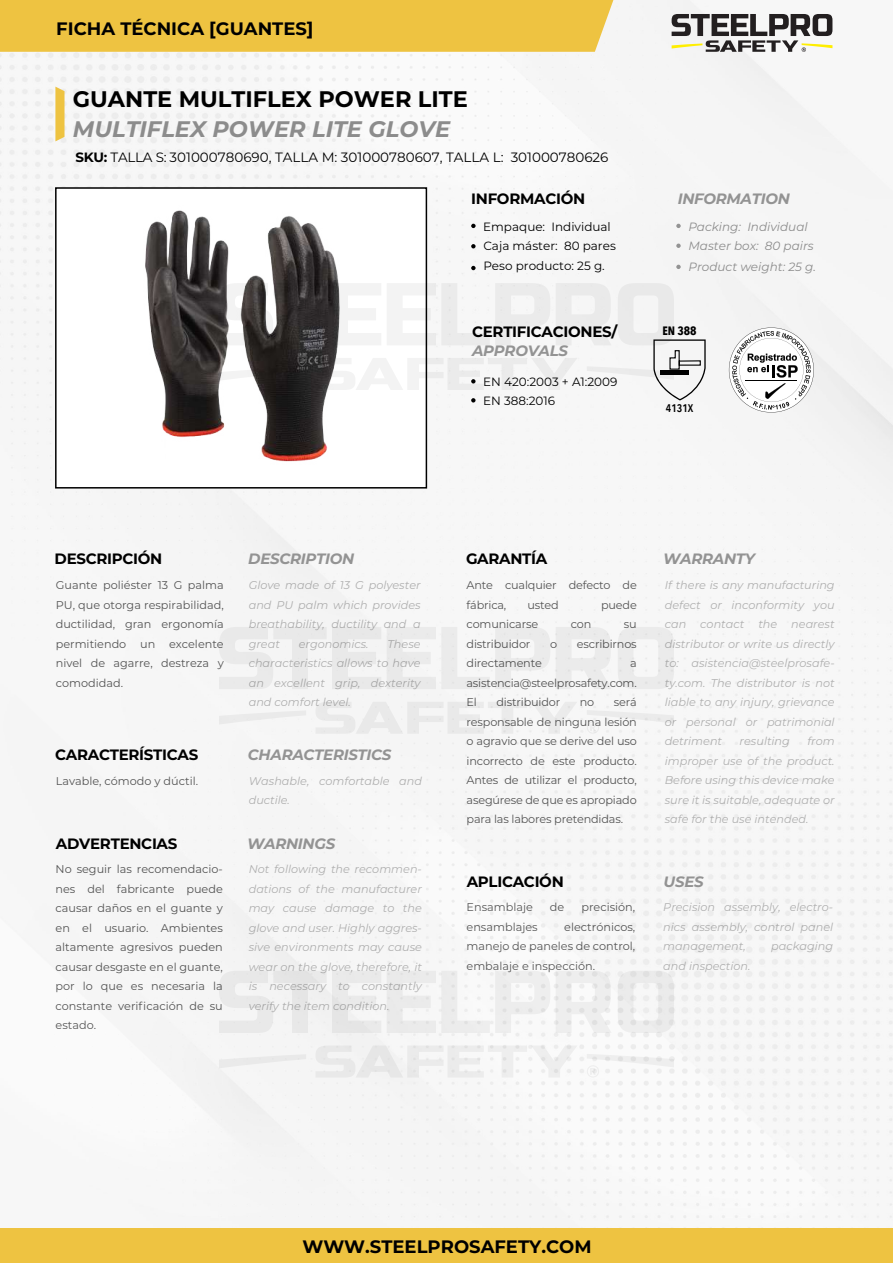
<style>
.page{position:relative;width:893px;height:1263px;background:#fff}
.page>*{position:absolute;margin:0;border:0;box-sizing:border-box;transform-origin:0 0}
.t1{font:700 22.5px "Montserrat";color:#000}
.t2{font:italic 700 22.5px "Montserrat";color:#8c8c8c}
.t3{font:700 18px "Montserrat";color:#000}
.t4{font:700 15px "Montserrat";letter-spacing:-.02em;color:#000}
.t5{font:italic 700 15px "Montserrat";letter-spacing:-.02em;color:#939393}
.t6{font:13.5px "Montserrat";color:#000}
.t7{font:700 12.15px "Avenir Next Condensed";color:#000}
.t8{font:12px/19.8px "Montserrat";color:#000}
.t9{font:italic 12px/19.5px "Montserrat";color:#8c8c8c}
.t10{font:italic 11.25px/19.5px "Montserrat";color:#8c8c8c;text-align:justify}
.t11{font:11.25px/19.5px "Montserrat";color:#000;text-align:justify}
.t12{font:600 11.1px "Avenir Next Condensed";color:#000}
.s1{font-weight:700}
</style>
<div class="page">
<div style="left:0;top:0;width:613px;height:52px;background:#eec341"></div>
<svg style="left:672px;top:14px;width:160px;height:38px"></svg>
<div style="left:0;top:1228px;width:893px;height:35px;background:#eec341"></div>
<svg style="left:587px;top:710px;width:87px;height:24px"></svg>
<svg style="left:219px;top:710px;width:87px;height:15px"></svg>
<svg style="left:315px;top:702px;width:262px;height:32px"></svg>
<svg style="left:219px;top:627px;width:162px;height:62px"></svg>
<svg style="left:387px;top:627px;width:163px;height:62px"></svg>
<svg style="left:556px;top:627px;width:56px;height:62px"></svg>
<svg style="left:618px;top:627px;width:56px;height:62px"></svg>
<svg style="left:587px;top:1054px;width:87px;height:23px"></svg>
<svg style="left:219px;top:1054px;width:87px;height:14px"></svg>
<svg style="left:315px;top:1045px;width:262px;height:32px"></svg>
<svg style="left:219px;top:971px;width:162px;height:62px"></svg>
<svg style="left:387px;top:971px;width:163px;height:62px"></svg>
<svg style="left:556px;top:971px;width:56px;height:62px"></svg>
<svg style="left:618px;top:971px;width:56px;height:62px"></svg>
<svg style="left:55px;top:87px;width:10px;height:54px"></svg>
<svg style="left:729px;top:328px;width:85px;height:84px"></svg>
<svg style="left:471px;top:224px;width:5px;height:4px"></svg>
<svg style="left:471px;top:244px;width:5px;height:4px"></svg>
<svg style="left:471px;top:266px;width:5px;height:4px"></svg>
<svg style="left:676px;top:224px;width:5px;height:4px"></svg>
<svg style="left:676px;top:244px;width:5px;height:4px"></svg>
<svg style="left:676px;top:265px;width:5px;height:4px"></svg>
<img style="left:115px;top:176px;width:253px;height:312px">
<svg style="left:219px;top:283px;width:487px;height:119px"></svg>
<h2 class="t3" style="left:56px;top:15px;width:259px">FICHA TÉCNICA [GUANTES]</h2>
<h1 class="t1" style="left:73px;top:83px;width:397px">GUANTE MULTIFLEX POWER LITE</h1>
<h1 class="t2" style="left:73px;top:113px;width:379px">MULTIFLEX POWER LITE GLOVE</h1>
<p class="t6" style="left:75px;top:148px;width:535px"><span class="s1">SKU:</span> TALLA S: 301000780690, TALLA M: 301000780607, TALLA L: 301000780626</p>
<h3 class="t4" style="left:471px;top:188px;width:115px">INFORMACIÓN</h3>
<h3 class="t5" style="left:678px;top:188px;width:114px">INFORMATION</h3>
<p class="t8" style="left:483px;top:216px;width:134px">Empaque: Individual<br>Caja máster: 80 pares<br>Peso producto: 25 g.</p>
<p class="t9" style="left:688px;top:216px;width:127px">Packing: Individual<br>Master box: 80 pairs</p>
<p class="t9" style="left:688px;top:257px;width:129px">Product weight: 25 g.</p>
<h3 class="t4" style="left:472px;top:320px;width:147px">CERTIFICACIONES/</h3>
<h3 class="t5" style="left:472px;top:340px;width:98px">APPROVALS</h3>
<p class="t8" style="left:483px;top:371px;width:136px">EN 420:2003 + A1:2009<br>EN 388:2016</p>
<p class="t7" style="left:662px;top:323px;width:36px">EN 388</p>
<p class="t12" style="left:666px;top:399px;width:29px">4131X</p>
<h3 class="t4" style="left:55px;top:547px;width:109px">DESCRIPCIÓN</h3>
<h3 class="t5" style="left:248px;top:547px;width:107px">DESCRIPTION</h3>
<p class="t11" style="left:56px;top:575px;width:169px">Guante poliéster 13 G palma PU, que otorga respirabilidad, ductilidad, gran ergonomía permitiendo un excelente nivel de agarre, destreza y comodidad.</p>
<p class="t10" style="left:249px;top:575px;width:173px">Glove made of 13 G polyester and PU palm which provides breathability, ductility and a great</p>
<p class="t10" style="left:249px;top:633px;width:173px;text-indent:139px">These characteristics allows to have an excellent grip, dexterity and comfort level.</p>
<p class="t10" style="left:299px;top:633px;width:71px">ergonomics.</p>
<h3 class="t4" style="left:55px;top:744px;width:145px">CARACTERÍSTICAS</h3>
<h3 class="t5" style="left:248px;top:744px;width:145px">CHARACTERISTICS</h3>
<p class="t11" style="left:56px;top:770px;width:144px">Lavable, cómodo y dúctil.</p>
<p class="t10" style="left:249px;top:770px;width:175px">Washable, comfortable and ductile.</p>
<h3 class="t4" style="left:56px;top:833px;width:123px">ADVERTENCIAS</h3>
<h3 class="t5" style="left:247px;top:833px;width:90px">WARNINGS</h3>
<p class="t11" style="left:56px;top:859px;width:169px">No seguir las recomendacio&shy;nes del fabricante puede causar daños en el guante y en el usuario. Ambientes altamente agresivos pueden causar desgaste en el guante, por lo que es necesaria la constante verificación de su estado.</p>
<p class="t10" style="left:249px;top:859px;width:175px">Not following the recommen&shy;dations of the manufacturer may cause damage to the glove and user. Highly aggres&shy;sive environments may cause wear on the glove, therefore, it is necessary to constantly verify the item condition.</p>
<h3 class="t4" style="left:466px;top:547px;width:83px">GARANTÍA</h3>
<h3 class="t5" style="left:663px;top:548px;width:93px">WARRANTY</h3>
<p class="t11" style="left:467px;top:575px;width:172px">Ante cualquier defecto de fábrica,</p>
<p class="t11" style="left:527px;top:594px;width:33px">usted</p>
<p class="t11" style="left:601px;top:594px;width:37px">puede</p>
<p class="t11" style="left:467px;top:614px;width:73px">comunicarse</p>
<p class="t11" style="left:571px;top:614px;width:22px">con</p>
<p class="t11" style="left:624px;top:614px;width:14px">su</p>
<p class="t11" style="left:467px;top:633px;width:65px">distribuidor</p>
<p class="t11" style="left:550px;top:633px;width:9px">o</p>
<p class="t11" style="left:577px;top:633px;width:61px">escribirnos</p>
<p class="t11" style="left:467px;top:653px;width:77px">directamente</p>
<p class="t11" style="left:467px;top:653px;width:172px;text-indent:164px">a asistencia@steelprosafety.com.<br>El</p>
<p class="t11" style="left:496px;top:692px;width:65px">distribuidor</p>
<p class="t11" style="left:580px;top:692px;width:16px">no</p>
<p class="t11" style="left:467px;top:692px;width:172px;text-indent:147px">será responsable de ninguna lesión o agravio que se derive del uso incorrecto de este producto.<br>Antes de utilizar el producto, asegúrese de que es apropiado para las labores pretendidas.</p>
<p class="t10" style="left:665px;top:575px;width:171px">If there is any manufacturing defect or inconformity you can contact the nearest distributor or write us directly to: asistencia@steelprosafe&shy;ty.com. The distributor is not liable to any injury, grievance or personal or patrimonial detriment</p>
<p class="t10" style="left:665px;top:731px;width:171px;text-indent:143px">from improper use of the product.<br>Before using this device make sure it is suitable, adequate or safe for the use intended.</p>
<p class="t10" style="left:740px;top:731px;width:52px">resulting</p>
<h3 class="t4" style="left:467px;top:870px;width:99px">APLICACIÓN</h3>
<h3 class="t5" style="left:664px;top:870px;width:42px">USES</h3>
<p class="t11" style="left:467px;top:897px;width:68px">Ensamblaje</p>
<p class="t11" style="left:550px;top:897px;width:16px">de</p>
<p class="t11" style="left:581px;top:897px;width:55px">precisión,</p>
<p class="t11" style="left:467px;top:916px;width:73px">ensamblajes</p>
<p class="t11" style="left:467px;top:916px;width:170px;text-indent:98px">electrónicos, manejo de paneles de control, embalaje e inspección.</p>
<p class="t10" style="left:663px;top:897px;width:171px">Precision assembly, electro&shy;nics assembly, control panel management,</p>
<p class="t10" style="left:771px;top:936px;width:63px">packaging</p>
<p class="t10" style="left:663px;top:955px;width:89px">and inspection.</p>
<h2 class="t3" style="left:302px;top:1233px;width:291px">WWW.STEELPROSAFETY.COM</h2>
</div>
